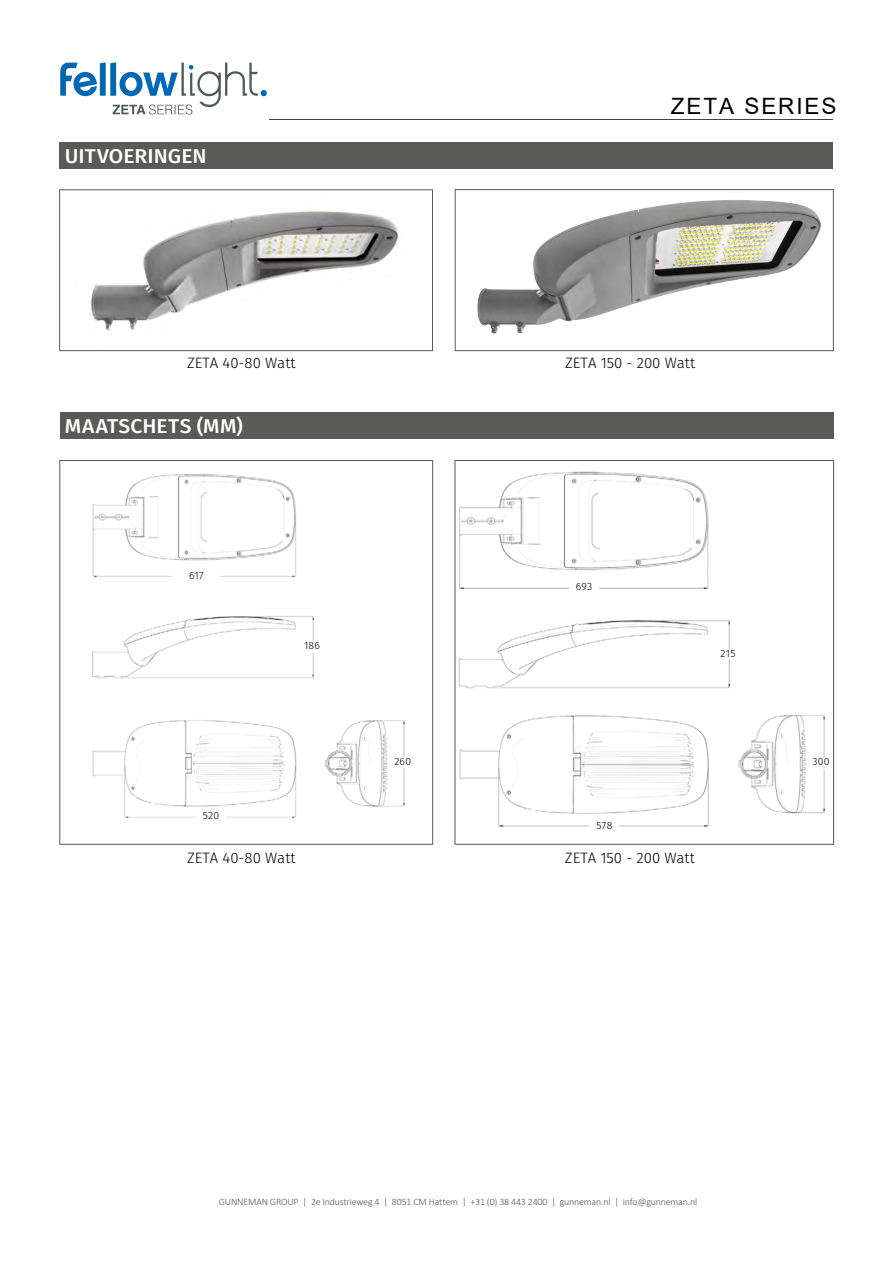
<style>
.page{position:relative;width:893px;height:1263px;background:#fff}
.page>*{position:absolute;margin:0;border:0;box-sizing:border-box;transform-origin:0 0}
.t1{font:22.5px "Arial";letter-spacing:.085em;color:#000}
.t2{font:500 19.95px "Fira Sans";letter-spacing:.005em;color:#fff;scale:1.05 1}
.t3{font:300 15px "Fira Sans";color:#000}
.t4{font:300 10.5px "Fira Sans";letter-spacing:.02em;color:#000}
.t5{font:300 9.9px "Calibri";letter-spacing:-.02em;color:#5a5a5d}
</style>
<div class="page">
<div style="left:59px;top:142px;width:774px;height:27px;background:#5a5a59"></div>
<img style="left:90px;top:211px;width:309px;height:120px">
<div style="left:59px;top:190px;width:374px;height:161px;border:1px solid #5a5a59"></div>
<img style="left:477px;top:200px;width:344px;height:134px">
<div style="left:455px;top:189px;width:378px;height:162px;border:1px solid #5a5a59"></div>
<div style="left:60px;top:412px;width:773px;height:27px;background:#5a5a59"></div>
<img style="left:92px;top:474px;width:313px;height:344px">
<div style="left:60px;top:460px;width:373px;height:384px;border:1px solid #5a5a59"></div>
<img style="left:458px;top:471px;width:367px;height:356px">
<div style="left:455px;top:460px;width:379px;height:384px;border:1px solid #5a5a59"></div>
<div style="left:173px;top:571px;width:47px;height:12px;background:#fff"></div>
<div style="left:288px;top:641px;width:48px;height:11px;background:#fff"></div>
<div style="left:388px;top:757px;width:29px;height:10px;background:#fff"></div>
<div style="left:810px;top:757px;width:22px;height:10px;background:#fff"></div>
<div style="left:590px;top:821px;width:29px;height:9px;background:#fff"></div>
<div style="left:196px;top:811px;width:29px;height:10px;background:#fff"></div>
<div style="left:569px;top:583px;width:30px;height:9px;background:#fff"></div>
<div style="left:713px;top:649px;width:30px;height:10px;background:#fff"></div>
<hr style="left:269px;top:119px;width:564px;height:1px;background:#434342">
<img style="left:60px;top:62px;width:207px;height:52px">
<h2 class="t2" style="left:65px;top:142px;width:137px">UITVOERINGEN</h2>
<h1 class="t1" style="left:671px;top:90px;width:167px">ZETA SERIES</h1>
<h3 class="t3" style="left:187px;top:352px;width:110px">ZETA 40-80 Watt</h3>
<h3 class="t3" style="left:565px;top:352px;width:131px">ZETA 150 - 200 Watt</h3>
<h2 class="t2" style="left:65px;top:412px;width:171px">MAATSCHETS (MM)</h2>
<p class="t4" style="left:189px;top:568px;width:16px">617</p>
<p class="t4" style="left:203px;top:808px;width:18px">520</p>
<p class="t4" style="left:304px;top:638px;width:17px">186</p>
<p class="t4" style="left:576px;top:579px;width:18px">693</p>
<p class="t4" style="left:721px;top:646px;width:16px">215</p>
<p class="t4" style="left:394px;top:754px;width:18px">260</p>
<p class="t4" style="left:812px;top:754px;width:19px">300</p>
<p class="t4" style="left:596px;top:817px;width:17px">578</p>
<h3 class="t3" style="left:187px;top:847px;width:110px">ZETA 40-80 Watt</h3>
<h3 class="t3" style="left:565px;top:847px;width:131px">ZETA 150 - 200 Watt</h3>
<p class="t5" style="left:219px;top:1196px;width:480px">GUNNEMAN GROUP | 2e Industrieweg 4 | 8051 CM Hattem | +31 (0) 38 443 2400 | gunneman.nl | info@gunneman.nl</p>
</div>
